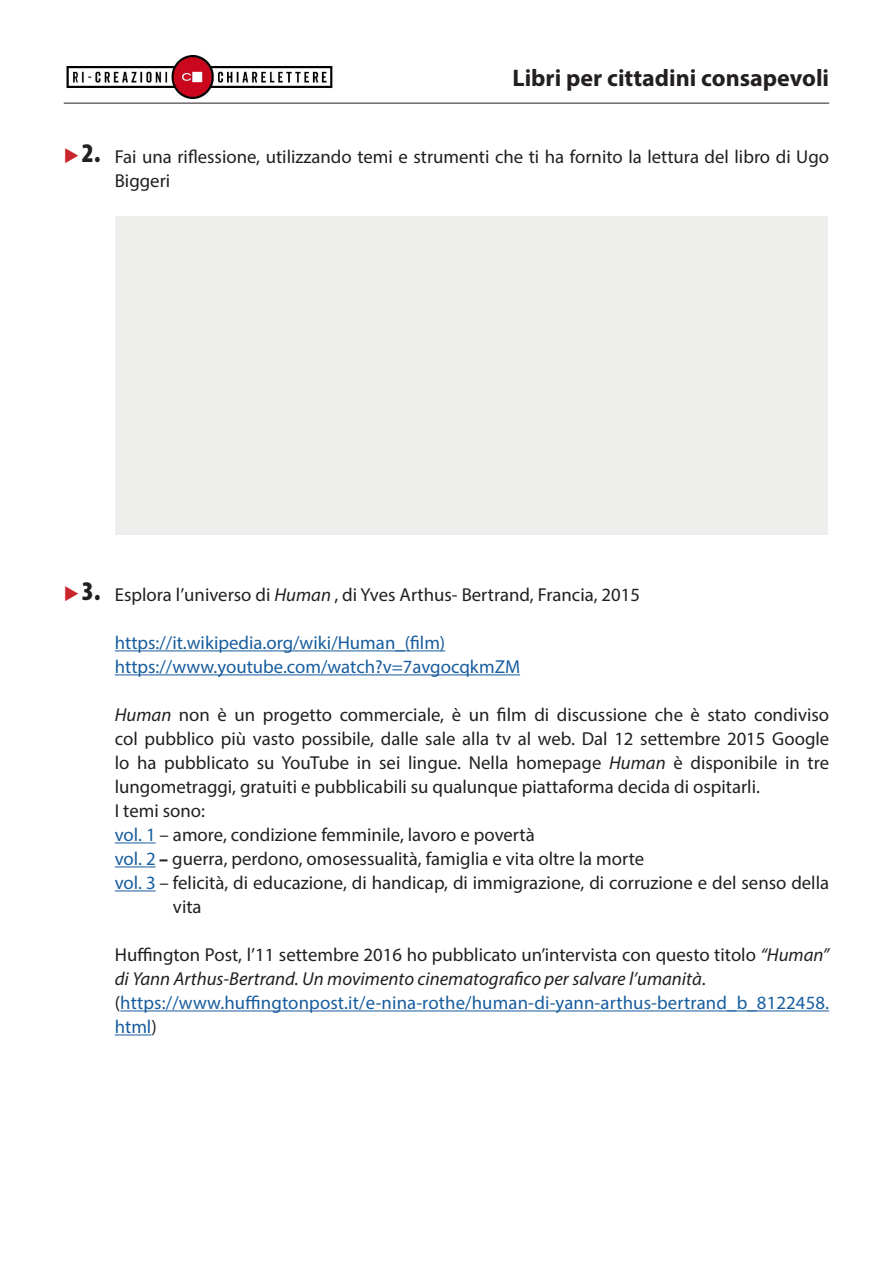
<style>
.page{position:relative;width:893px;height:1263px;background:#fff}
.page>*{position:absolute;margin:0;border:0;box-sizing:border-box;transform-origin:0 0}
.Normale{font:900 condensed 27px "Myriad Pro";color:#231f20}
.t1{font:700 24px "Myriad Pro";color:#231f20}
.Testo{font:18.75px/24px "Myriad Pro";color:#231f20}
.Testo-2{font:18.75px/24px "Myriad Pro";letter-spacing:.005em;color:#175d9e}
.Testo-3{font:italic 18.75px/24px "Myriad Pro";color:#231f20}
.s1{color:#c8242b}
.s2{font-style:italic}
.s3{color:#175d9e}
.s4{font-weight:900;font-size:18px}
.s5{font-style:normal}
.s6{color:#231f20}
</style>
<div class="page">
<img style="left:66px;top:55px;width:267px;height:43px">
<hr style="left:64px;top:103px;width:765px;height:1px;background:#231f20">
<hr style="left:115px;top:650px;width:330px;height:1px;background:#175d9e">
<hr style="left:115px;top:674px;width:405px;height:1px;background:#175d9e">
<hr style="left:115px;top:842px;width:41px;height:1px;background:#175d9e">
<hr style="left:115px;top:866px;width:41px;height:1px;background:#175d9e">
<hr style="left:115px;top:890px;width:41px;height:1px;background:#175d9e">
<hr style="left:120px;top:1010px;width:709px;height:1px;background:#175d9e">
<hr style="left:115px;top:1034px;width:36px;height:1px;background:#175d9e">
<div style="left:115px;top:217px;width:713px;height:318px;background:#eeeeec"></div>
<p class="t1" style="left:512px;top:62px;width:318px">Libri per cittadini consapevoli</p>
<p class="Normale" style="left:64px;top:136px;width:38px"><span class="s1">◆</span>2.</p>
<p class="Testo" style="left:115px;top:144px;width:716px">Fai una riflessione, utilizzando temi e strumenti che ti ha fornito la lettura del libro di Ugo<br>Biggeri</p>
<p class="Normale" style="left:64px;top:574px;width:38px"><span class="s1">◆</span>3.</p>
<p class="Testo" style="left:115px;top:582px;width:527px">Esplora l’universo di <span class="s2">Human</span> , di Yves Arthus- Bertrand, Francia, 2015</p>
<p class="Testo-2" style="left:115px;top:630px;width:332px">https://it.wikipedia.org/wiki/Human_(film)</p>
<p class="Testo-2" style="left:115px;top:654px;width:407px">https://www.youtube.com/watch?v=7avgocqkmZM</p>
<p class="Testo" style="left:115px;top:702px;width:716px;text-align:justify"><span class="s2">Human</span> non è un progetto commerciale, è un film di discussione che è stato condiviso col pubblico più vasto possibile, dalle sale alla tv al web. Dal 12 settembre 2015 Google lo ha pubblicato su YouTube in sei lingue. Nella homepage <span class="s2">Human</span> è disponibile in tre lungometraggi, gratuiti e pubblicabili su qualunque piattaforma decida di ospitarli.</p>
<p class="Testo" style="left:115px;top:798px;width:92px">I temi sono:</p>
<p class="Testo" style="left:115px;top:822px;width:421px"><span class="s3">vol. 1</span> – amore, condizione femminile, lavoro e povertà</p>
<p class="Testo" style="left:115px;top:846px;width:531px"><span class="s3">vol. 2</span> <span class="s4">–</span> guerra, perdono, omosessualità, famiglia e vita oltre la morte</p>
<p class="Testo" style="left:173px;top:870px;width:658px;text-indent:-58px"><span class="s3">vol. 3</span> – felicità, di educazione, di handicap, di immigrazione, di corruzione e del senso della vita</p>
<p class="Testo-3" style="left:115px;top:942px;width:716px"><span class="s5">Huffington Post, l’11 settembre 2016 ho pubblicato un’intervista con questo titolo</span> “Human” di Yann Arthus-Bertrand. Un movimento cinematografico per salvare l’umanità<span class="s5">.</span></p>
<p class="Testo-2" style="left:115px;top:990px;width:716px"><span class="s6">(</span>https://www.huffingtonpost.it/e-nina-rothe/human-di-yann-arthus-bertrand_b_8122458. html<span class="s6">)</span></p>
</div>
